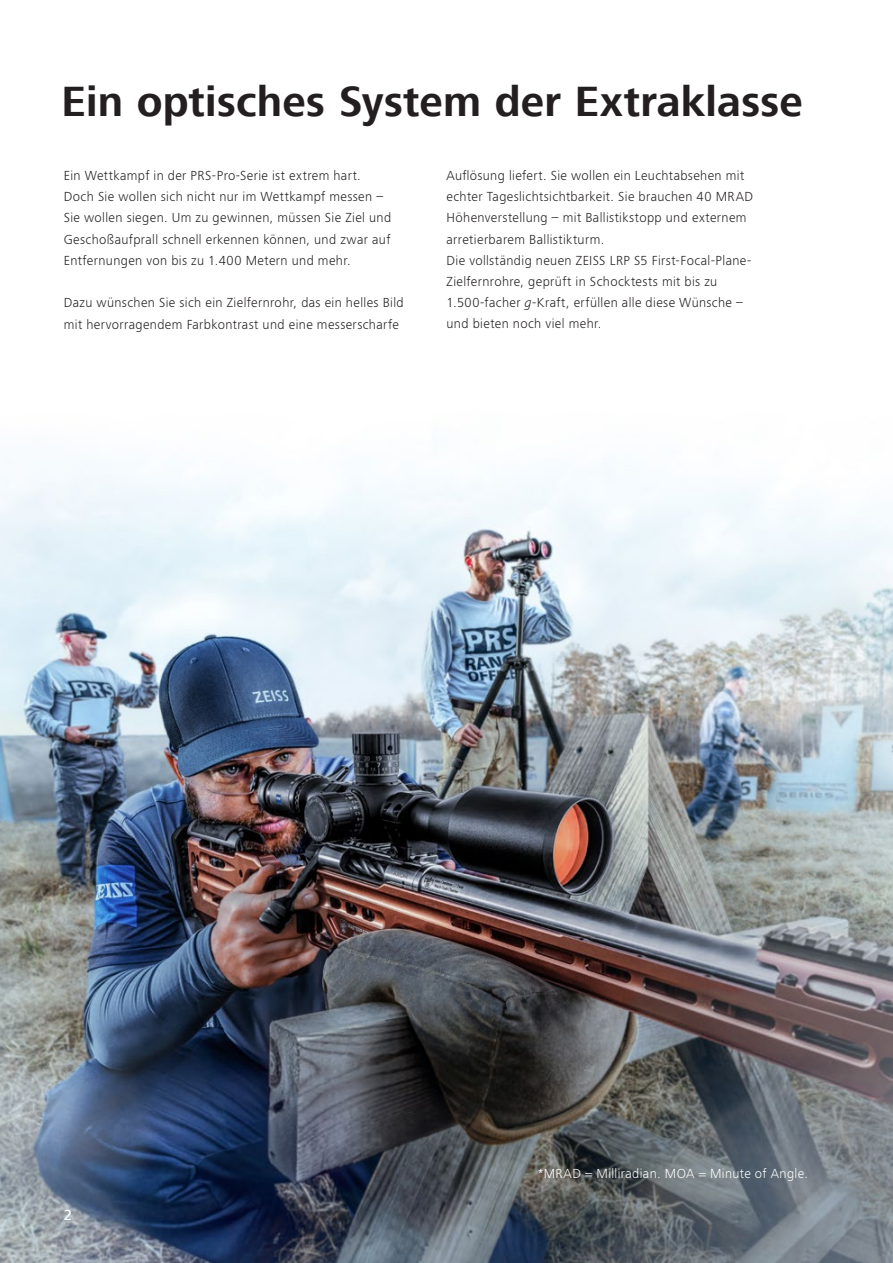
<style>
.page{position:relative;width:893px;height:1263px;background:#fff}
.page>*{position:absolute;margin:0;border:0;box-sizing:border-box;transform-origin:0 0}
.t1{font:700 43.5px "ZEISS Frutiger Next W1 G";color:#231f20}
.t2{font:500 15px "ZEISS Frutiger Next W1 G";color:#fff}
.t3{font:300 13.5px/21.1px "ZEISS Frutiger Next W1 G";letter-spacing:.03em;color:#231f20}
.t4{font:300 13.5px "ZEISS Frutiger Next W1 G";letter-spacing:.025em;color:#fff}
.s1{font-style:italic}
</style>
<div class="page">
<img style="left:0;top:464px;width:893px;height:799px">
<h1 class="t1" style="left:62px;top:77px;width:743px">Ein optisches System der Extraklasse</h1>
<p class="t3" style="left:64px;top:164px;width:329px">Ein Wettkampf in der PRS-Pro-Serie ist extrem hart.<br>Doch Sie wollen sich nicht nur im Wettkampf messen – Sie wollen siegen. Um zu gewinnen, müssen Sie Ziel und Geschoßaufprall schnell erkennen können, und zwar auf Entfernungen von bis zu 1.400 Metern und mehr.</p>
<p class="t3" style="left:64px;top:291px;width:341px">Dazu wünschen Sie sich ein Zielfernrohr, das ein helles Bild mit hervorragendem Farbkontrast und eine messerscharfe</p>
<p class="t3" style="left:446px;top:164px;width:308px">Auflösung liefert. Sie wollen ein Leuchtabsehen mit echter Tageslichtsichtbarkeit. Sie brauchen 40 MRAD Höhenverstellung – mit Ballistikstopp und externem arretierbarem Ballistikturm.<br>Die vollständig neuen ZEISS LRP S5 First-Focal-Plane-Zielfernrohre, geprüft in Schocktests mit bis zu 1.500-facher <span class="s1">g</span>-Kraft, erfüllen alle diese Wünsche – und bieten noch viel mehr.</p>
<p class="t2" style="left:64px;top:1206px;width:10px">2</p>
<p class="t4" style="left:538px;top:1164px;width:271px">*MRAD = Milliradian. MOA = Minute of Angle.</p>
</div>
